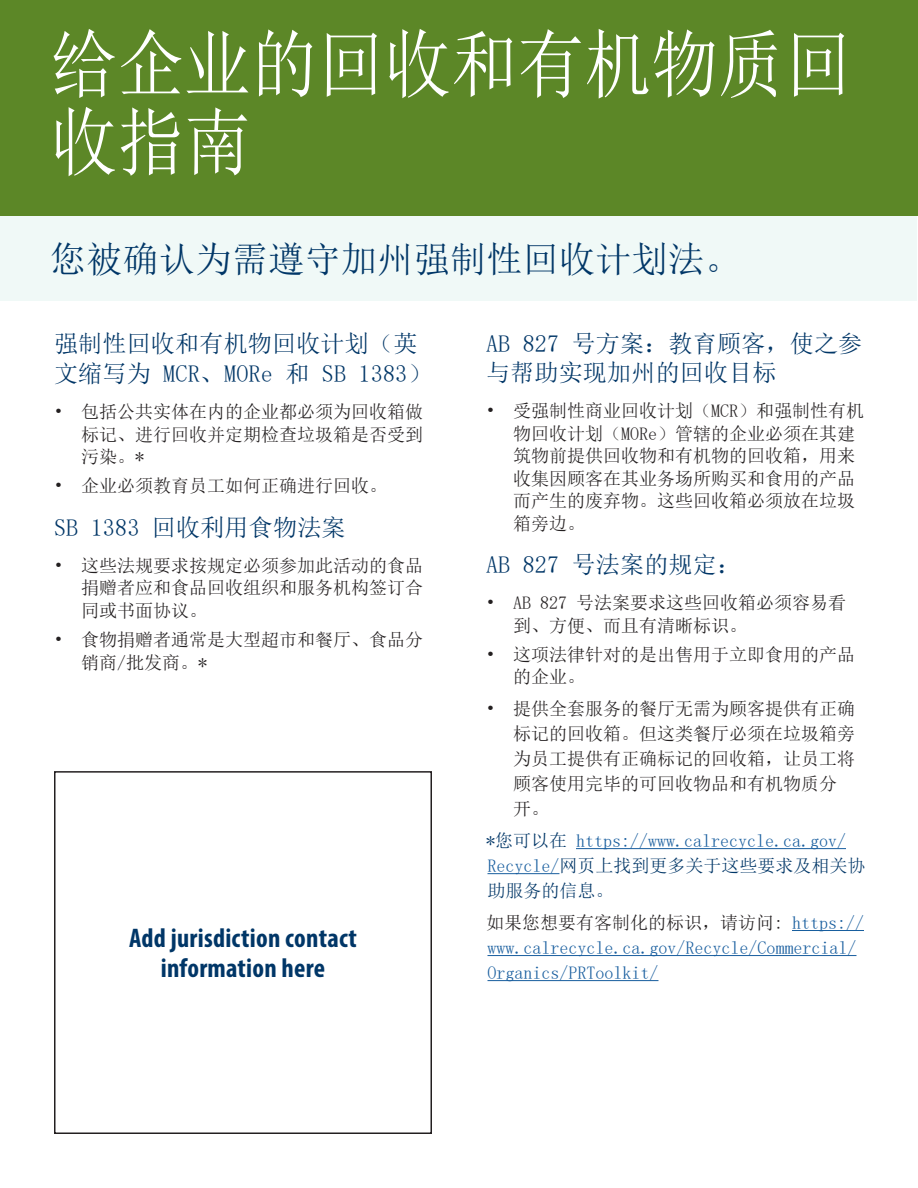
<style>
.page{position:relative;width:918px;height:1188px;background:#fff}
.page>*{position:absolute;margin:0;border:0;box-sizing:border-box;transform-origin:0 0}
.t1{font:75px/78px "Sim Sun";color:#fff;scale:.89 1}
.heading{font:36px "Sim Sun";letter-spacing:.01em;color:#003667}
.heading-2{font:700 condensed 27px/30px "Myriad Pro";letter-spacing:.01em;color:#003667;text-align:center}
.heading-3{font:24px/30px "Sim Sun";letter-spacing:.01em;color:#003667}
.t2{font:18px/22.5px "Sim Sun";color:#231f20}
.body{font:18px/25px "Sim Sun";color:#175d9e}
.s1{color:#003667}
.s2{color:#231f20}
</style>
<div class="page">
<div style="left:0;top:0;width:918px;height:216px;background:#5c8727"></div>
<div style="left:0;top:216px;width:917px;height:84px;background:#f0f9f7"></div>
<hr style="left:576px;top:848px;width:270px;height:1px;background:#175d9e">
<hr style="left:488px;top:873px;width:71px;height:1px;background:#175d9e">
<hr style="left:792px;top:930px;width:72px;height:1px;background:#175d9e">
<hr style="left:488px;top:955px;width:368px;height:1px;background:#175d9e">
<hr style="left:488px;top:980px;width:170px;height:1px;background:#175d9e">
<div style="left:54px;top:771px;width:378px;height:363px;border:2px solid #231f20"></div>
<p class="t1" style="left:51px;top:25px;width:901px">给企业的回收和有机物质回收指南</p>
<p class="heading" style="left:50px;top:241px;width:692px">您被确认为需遵守加州强制性回收计划法。</p>
<p class="heading-3" style="left:54px;top:328px;width:379px">强制性回收和有机物回收计划（英文缩写为 MCR、MORe 和 SB 1383）</p>
<p class="t2" style="left:81px;top:400px;width:343px;text-align:justify;text-indent:-27px">• 包括公共实体在内的企业都必须为回收箱做标记、进行回收并定期检查垃圾箱是否受到污染。*</p>
<p class="t2" style="left:54px;top:475px;width:334px">• 企业必须教育员工如何正确进行回收。</p>
<p class="heading-3" style="left:54px;top:512px;width:293px">SB 1383 回收利用食物法案</p>
<p class="t2" style="left:81px;top:554px;width:343px;text-align:justify;text-indent:-27px">• 这些法规要求按规定必须参加此活动的食品捐赠者应和食品回收组织和服务机构签订合同或书面协议。</p>
<p class="t2" style="left:81px;top:628px;width:343px;text-indent:-27px">• 食物捐赠者通常是大型超市和餐厅、食品分销商/批发商。*</p>
<p class="heading-2" style="left:129px;top:923px;width:229px">Add jurisdiction contact information here</p>
<p class="heading-3" style="left:486px;top:328px;width:378px;line-height:29.5px">AB 827 号方案：教育顾客，使之参与帮助实现加州的回收目标</p>
<p class="t2" style="left:513px;top:400px;width:352px;text-indent:-27px">• 受强制性商业回收计划（MCR）和强制性有机物回收计划（MORe）管辖的企业必须在其建筑物前提供回收物和有机物的回收箱，用来收集因顾客在其业务场所购买和食用的产品而产生的废弃物。这些回收箱必须放在垃圾箱旁边。</p>
<p class="heading-3" style="left:486px;top:549px;width:257px">AB 827 号法案的规定：</p>
<p class="t2" style="left:513px;top:591px;width:334px;text-indent:-27px">• AB 827 号法案要求这些回收箱必须容易看到、方便、而且有清晰标识。</p>
<p class="t2" style="left:513px;top:643px;width:343px;text-indent:-27px">• 这项法律针对的是出售用于立即食用的产品的企业。</p>
<p class="t2" style="left:513px;top:696px;width:343px;line-height:25px;text-indent:-27px">• 提供全套服务的餐厅无需为顾客提供有正确标记的回收箱。但这类餐厅必须在垃圾箱旁为员工提供有正确标记的回收箱，让员工将顾客使用完毕的可回收物品和有机物质分开。</p>
<p class="body" style="left:486px;top:828px;width:381px"><span class="s1">*您可以在</span> https://www.calrecycle.ca.gov/<br>Recycle/<span class="s1">网页上找到更多关于这些要求及相关协助服务的信息。</span></p>
<p class="body" style="left:486px;top:910px;width:379px"><span class="s2">如果您想要有客制化的标识，请访问:</span> https:// www.calrecycle.ca.gov/Recycle/Commercial/<br>Organics/PRToolkit/</p>
</div>
